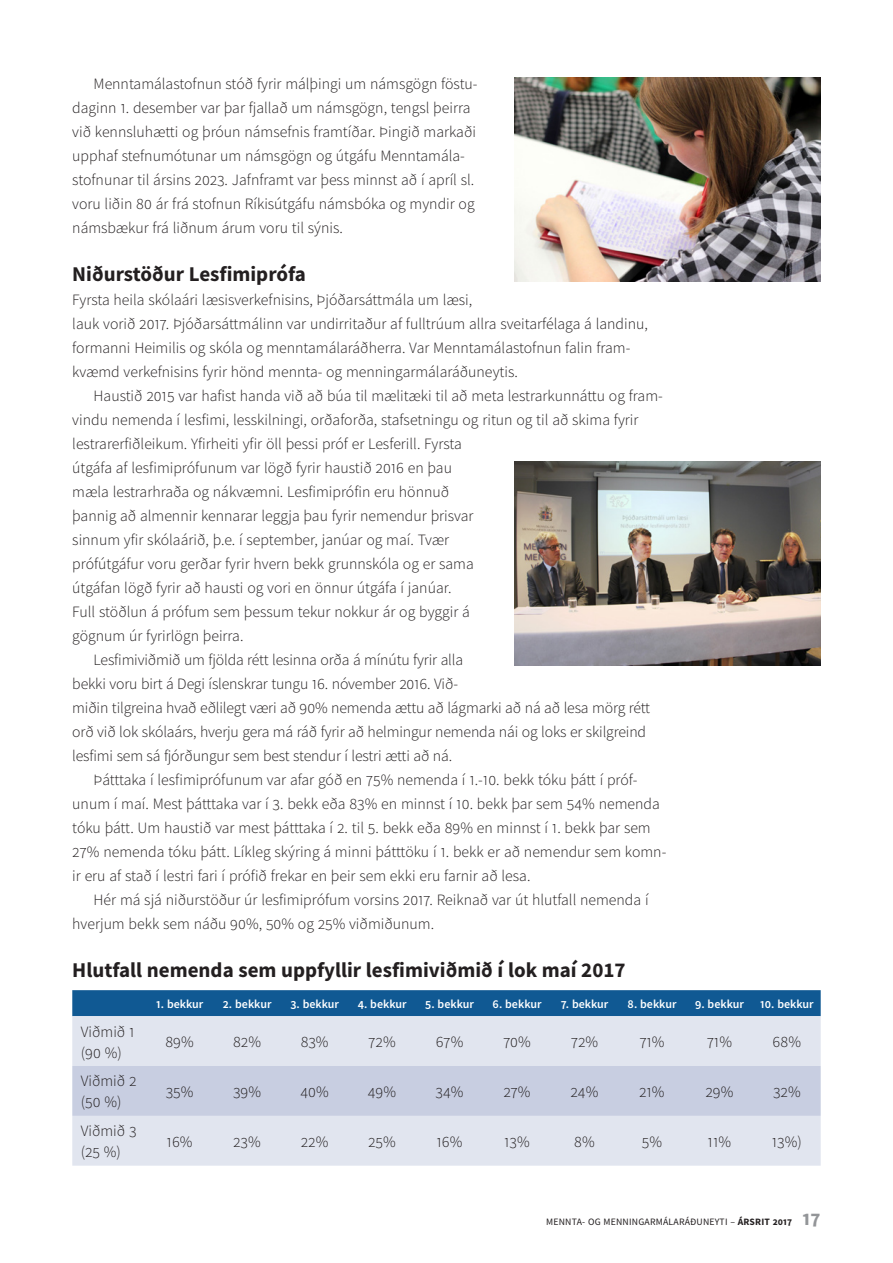
<style>
.page{position:relative;width:893px;height:1263px;background:#fff}
.page>*{position:absolute;margin:0;border:0;box-sizing:border-box;transform-origin:0 0}
.t1{font:700 21px "Source Sans Pro";color:#231f20}
.t2{font:300 15.75px/24px "Source Sans Pro";color:#231f20}
.t3{font:600 12px "Source Sans Pro";color:#fff}
.t4{font:9.75px "Source Sans Pro";letter-spacing:.02em;color:#231f20}
.s1{font-weight:700}
.s2{font-weight:700;font-size:19.5px;color:#939598}
</style>
<div class="page">
<div style="left:72px;top:990px;width:749px;height:26px;background:#105993"></div>
<div style="left:72px;top:1016px;width:749px;height:150px;background:#e1e5ef"></div>
<div style="left:72px;top:1066px;width:749px;height:50px;background:#c8cee1"></div>
<img style="left:514px;top:462px;width:307px;height:204px">
<img style="left:514px;top:78px;width:307px;height:204px">
<p class="t2" style="left:72px;top:72px;width:407px;text-indent:21px">Menntamálastofnun stóð fyrir málþingi um námsgögn föstu&shy;daginn 1. desember var þar fjallað um námsgögn, tengsl þeirra við kennsluhætti og þróun námsefnis framtíðar. Þingið markaði upphaf stefnumótunar um námsgögn og útgáfu Menntamála&shy;stofnunar til ársins 2023. Jafnframt var þess minnst að í apríl sl. voru liðin 80 ár frá stofnun Ríkisútgáfu námsbóka og myndir og námsbækur frá liðnum árum voru til sýnis.</p>
<h1 class="t1" style="left:72px;top:260px;width:235px">Niðurstöður Lesfimiprófa</h1>
<p class="t2" style="left:72px;top:288px;width:577px">Fyrsta heila skólaári læsisverkefnisins, Þjóðarsáttmála um læsi,<br>lauk vorið 2017. Þjóðarsáttmálinn var undirritaður af fulltrúum allra sveitarfélaga á landinu, formanni Heimilis og skóla og menntamálaráðherra. Var Menntamálastofnun falin fram&shy;kvæmd verkefnisins fyrir hönd mennta- og menningarmálaráðuneytis.</p>
<p class="t2" style="left:94px;top:384px;width:571px">Haustið 2015 var hafist handa við að búa til mælitæki til að meta lestrarkunnáttu og fram-</p>
<p class="t2" style="left:72px;top:408px;width:568px">vindu nemenda í lesfimi, lesskilningi, orðaforða, stafsetningu og ritun og til að skima fyrir</p>
<p class="t2" style="left:72px;top:432px;width:391px">lestrarerfiðleikum. Yfirheiti yfir öll þessi próf er Lesferill. Fyrsta</p>
<p class="t2" style="left:72px;top:456px;width:381px">útgáfa af lesfimiprófunum var lögð fyrir haustið 2016 en þau</p>
<p class="t2" style="left:72px;top:480px;width:378px">mæla lestrarhraða og nákvæmni. Lesfimiprófin eru hönnuð</p>
<p class="t2" style="left:72px;top:504px;width:403px">þannig að almennir kennarar leggja þau fyrir nemendur þrisvar</p>
<p class="t2" style="left:72px;top:528px;width:378px">sinnum yfir skólaárið, þ.e. í september, janúar og maí. Tvær</p>
<p class="t2" style="left:72px;top:552px;width:403px">prófútgáfur voru gerðar fyrir hvern bekk grunnskóla og er sama</p>
<p class="t2" style="left:72px;top:576px;width:381px">útgáfan lögð fyrir að hausti og vori en önnur útgáfa í janúar.</p>
<p class="t2" style="left:72px;top:600px;width:399px">Full stöðlun á prófum sem þessum tekur nokkur ár og byggir á</p>
<p class="t2" style="left:72px;top:624px;width:173px">gögnum úr fyrirlögn þeirra.</p>
<p class="t2" style="left:94px;top:648px;width:371px">Lesfimiviðmið um fjölda rétt lesinna orða á mínútu fyrir alla</p>
<p class="t2" style="left:72px;top:672px;width:387px">bekki voru birt á Degi íslenskrar tungu 16. nóvember 2016. Við-</p>
<p class="t2" style="left:72px;top:696px;width:579px">miðin tilgreina hvað eðlilegt væri að 90% nemenda ættu að lágmarki að ná að lesa mörg rétt</p>
<p class="t2" style="left:72px;top:720px;width:575px">orð við lok skólaárs, hverju gera má ráð fyrir að helmingur nemenda nái og loks er skilgreind</p>
<p class="t2" style="left:72px;top:744px;width:381px">lesfimi sem sá fjórðungur sem best stendur í lestri ætti að ná.</p>
<p class="t2" style="left:94px;top:768px;width:545px">Þátttaka í lesfimiprófunum var afar góð en 75% nemenda í 1.-10. bekk tóku þátt í próf-</p>
<p class="t2" style="left:72px;top:792px;width:589px">unum í maí. Mest þátttaka var í 3. bekk eða 83% en minnst í 10. bekk þar sem 54% nemenda</p>
<p class="t2" style="left:72px;top:816px;width:580px">tóku þátt. Um haustið var mest þátttaka í 2. til 5. bekk eða 89% en minnst í 1. bekk þar sem</p>
<p class="t2" style="left:72px;top:840px;width:596px">27% nemenda tóku þátt. Líkleg skýring á minni þátttöku í 1. bekk er að nemendur sem komn-</p>
<p class="t2" style="left:72px;top:864px;width:460px">ir eru af stað í lestri fari í prófið frekar en þeir sem ekki eru farnir að lesa.</p>
<p class="t2" style="left:94px;top:888px;width:557px">Hér má sjá niðurstöður úr lesfimiprófum vorsins 2017. Reiknað var út hlutfall nemenda í</p>
<p class="t2" style="left:72px;top:912px;width:363px">hverjum bekk sem náðu 90%, 50% og 25% viðmiðunum.</p>
<h1 class="t1" style="left:72px;top:956px;width:555px">Hlutfall nemenda sem uppfyllir lesfimiviðmið í lok maí 2017</h1>
<p class="t3" style="left:156px;top:996px;width:49px">1. bekkur</p>
<p class="t3" style="left:223px;top:996px;width:50px">2. bekkur</p>
<p class="t3" style="left:290px;top:996px;width:50px">3. bekkur</p>
<p class="t3" style="left:358px;top:996px;width:50px">4. bekkur</p>
<p class="t3" style="left:425px;top:996px;width:50px">5. bekkur</p>
<p class="t3" style="left:493px;top:996px;width:50px">6. bekkur</p>
<p class="t3" style="left:561px;top:996px;width:49px">7. bekkur</p>
<p class="t3" style="left:628px;top:996px;width:50px">8. bekkur</p>
<p class="t3" style="left:695px;top:996px;width:50px">9. bekkur</p>
<p class="t3" style="left:760px;top:996px;width:55px">10. bekkur</p>
<p class="t2" style="left:81px;top:1021px;width:55px;line-height:21px">Viðmið 1 (90 %)</p>
<p class="t2" style="left:166px;top:1030px;width:30px">89%</p>
<p class="t2" style="left:233px;top:1030px;width:30px">82%</p>
<p class="t2" style="left:301px;top:1030px;width:29px">83%</p>
<p class="t2" style="left:368px;top:1030px;width:29px">72%</p>
<p class="t2" style="left:436px;top:1030px;width:29px">67%</p>
<p class="t2" style="left:503px;top:1030px;width:29px">70%</p>
<p class="t2" style="left:571px;top:1030px;width:29px">72%</p>
<p class="t2" style="left:639px;top:1030px;width:27px">71%</p>
<p class="t2" style="left:707px;top:1030px;width:27px">71%</p>
<p class="t2" style="left:773px;top:1030px;width:30px">68%</p>
<p class="t2" style="left:81px;top:1070px;width:58px;line-height:21px">Viðmið 2 (50 %)</p>
<p class="t2" style="left:166px;top:1079px;width:29px">35%</p>
<p class="t2" style="left:233px;top:1079px;width:29px">39%</p>
<p class="t2" style="left:300px;top:1079px;width:30px">40%</p>
<p class="t2" style="left:368px;top:1079px;width:30px">49%</p>
<p class="t2" style="left:435px;top:1079px;width:30px">34%</p>
<p class="t2" style="left:503px;top:1079px;width:29px">27%</p>
<p class="t2" style="left:570px;top:1079px;width:30px">24%</p>
<p class="t2" style="left:639px;top:1079px;width:27px">21%</p>
<p class="t2" style="left:705px;top:1079px;width:30px">29%</p>
<p class="t2" style="left:773px;top:1079px;width:29px">32%</p>
<p class="t2" style="left:81px;top:1120px;width:57px;line-height:21px">Viðmið 3 (25 %)</p>
<p class="t2" style="left:167px;top:1129px;width:28px">16%</p>
<p class="t2" style="left:233px;top:1129px;width:29px">23%</p>
<p class="t2" style="left:301px;top:1129px;width:29px">22%</p>
<p class="t2" style="left:368px;top:1129px;width:29px">25%</p>
<p class="t2" style="left:436px;top:1129px;width:28px">16%</p>
<p class="t2" style="left:504px;top:1129px;width:27px">13%</p>
<p class="t2" style="left:574px;top:1129px;width:22px">8%</p>
<p class="t2" style="left:642px;top:1129px;width:22px">5%</p>
<p class="t2" style="left:708px;top:1129px;width:25px">11%</p>
<p class="t2" style="left:772px;top:1129px;width:32px">13%)</p>
<p class="t4" style="left:546px;top:1215px;width:276px">MENNTA- OG MENNINGARMÁLARÁÐUNEYTI – <span class="s1">ÁRSRIT 2017</span> <span class="s2">17</span></p>
</div>
